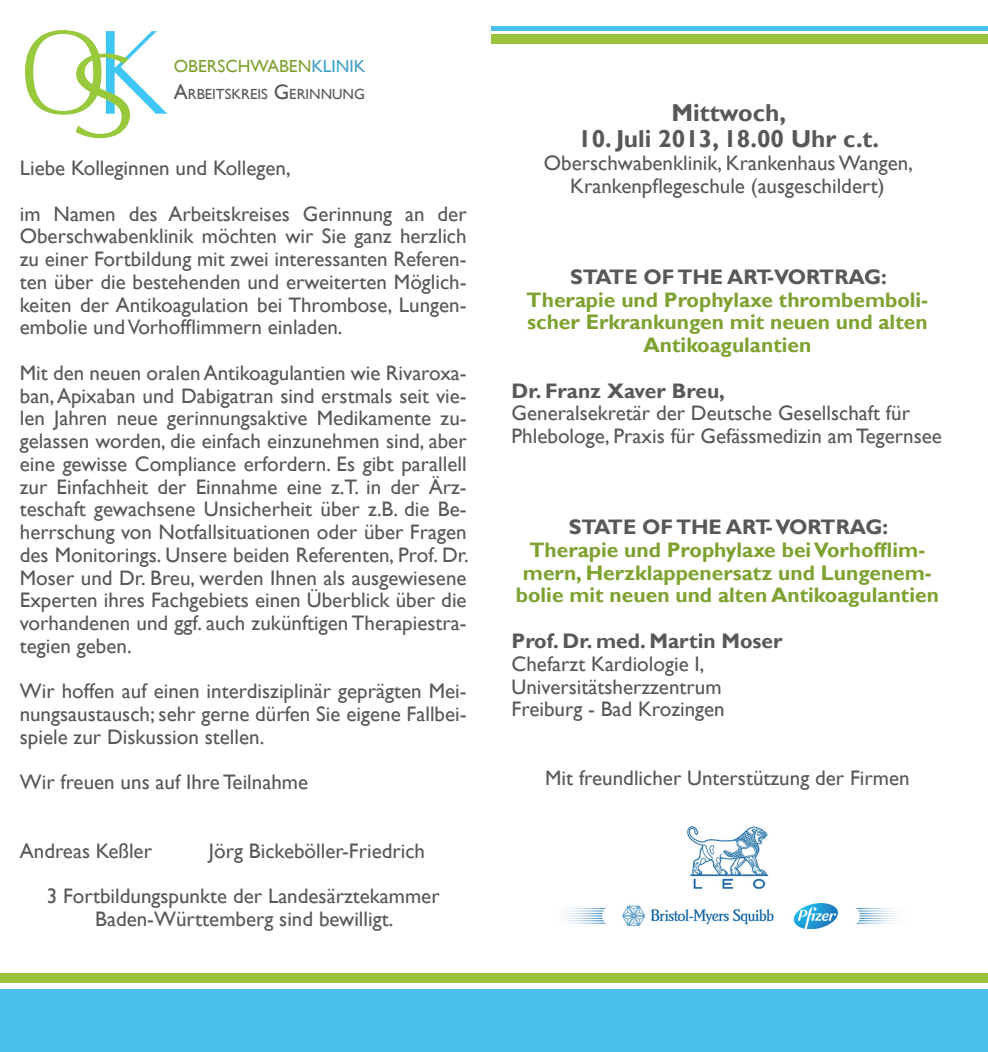
<style>
.page{position:relative;width:988px;height:1052px;background:#fff}
.page>*{position:absolute;margin:0;border:0;box-sizing:border-box;transform-origin:0 0}
.t1{font:700 24.5px "Gill Sans";color:#57585a}
.t2{font:21px/22.8px "Gill Sans";color:#57585a}
.t3{font:700 21px/22.8px "Gill Sans";color:#7ea230;text-align:center}
.t4{font:700 21px "Gill Sans";color:#57585a}
.t5{font:17.5px "Gill Sans";color:#7ea230}
.t6{font:14.7px "Gill Sans";color:#57585a}
.s1{color:#3ea0c7}
.s2{font-size:21px}
</style>
<div class="page">
<div style="left:491px;top:26px;width:496px;height:5px;background:#4abfee"></div>
<div style="left:0;top:972px;width:987px;height:10px;background:#9ac23b"></div>
<div style="left:491px;top:34px;width:496px;height:10px;background:#9ac23b"></div>
<div style="left:0;top:990px;width:987px;height:62px;background:#4abfee"></div>
<img style="left:25px;top:30px;width:143px;height:109px">
<img style="left:562px;top:903px;width:339px;height:26px">
<img style="left:687px;top:826px;width:81px;height:63px">
<p class="t5" style="left:174px;top:56px;width:193px">OBERSCHWABEN<span class="s1">KLINIK</span></p>
<p class="t6" style="left:174px;top:85px;width:191px"><span class="s2">A</span>RBEITSKREIS <span class="s2">G</span>ERINNUNG</p>
<p class="t2" style="left:20px;top:145px;width:448px;line-height:45.5px">Liebe Kolleginnen und Kollegen,<br>im Namen des Arbeitskreises Gerinnung an der</p>
<p class="t2" style="left:20px;top:225px;width:448px;text-align:justify">Oberschwabenklinik möchten wir Sie ganz herzlich zu einer Fortbildung mit zwei interessanten Referen&shy;ten über die bestehenden und erweiterten Möglich&shy;keiten der Antikoagulation bei Thrombose, Lungen&shy;embolie und Vorhofflimmern einladen.</p>
<p class="t2" style="left:20px;top:361px;width:450px;text-align:justify">Mit den neuen oralen Antikoagulantien wie Rivaroxa&shy;ban, Apixaban und Dabigatran sind erstmals seit vie&shy;len Jahren neue gerinnungsaktive Medikamente zu&shy;gelassen worden, die einfach einzunehmen sind, aber eine gewisse Compliance erfordern. Es gibt parallell zur Einfachheit der Einnahme eine z.T. in der Ärz&shy;teschaft gewachsene Unsicherheit über z.B. die Be&shy;herrschung von Notfallsituationen oder über Fragen des Monitorings. Unsere beiden Referenten, Prof. Dr.<br>Moser und Dr. Breu, werden Ihnen als ausgewiesene Experten ihres Fachgebiets einen Überblick über die vorhandenen und ggf. auch zukünftigen Therapiestra&shy;tegien geben.</p>
<p class="t2" style="left:20px;top:680px;width:448px;text-align:justify">Wir hoffen auf einen interdisziplinär geprägten Mei&shy;nungsaustausch; sehr gerne dürfen Sie eigene Fallbei&shy;spiele zur Diskussion stellen.</p>
<p class="t2" style="left:20px;top:771px;width:290px">Wir freuen uns auf Ihre Teilnahme</p>
<p class="t2" style="left:20px;top:839px;width:134px">Andreas Keßler</p>
<p class="t2" style="left:47px;top:827px;width:394px;line-height:45.5px;text-indent:162px">Jörg Bickeböller-Friedrich<br>3 Fortbildungspunkte der Landesärztekammer</p>
<p class="t2" style="left:95px;top:907px;width:299px">Baden-Württemberg sind bewilligt.</p>
<p class="t1" style="left:671px;top:99px;width:116px">Mittwoch,</p>
<p class="t1" style="left:578px;top:125px;width:302px">10. Juli 2013, 18.00 Uhr c.t.</p>
<p class="t2" style="left:543px;top:152px;width:370px;text-align:center">Oberschwabenklinik, Krankenhaus Wangen,<br>Krankenpflegeschule (ausgeschildert)</p>
<p class="t4" style="left:570px;top:265px;width:27px">State</p>
<p class="t4" style="left:643px;top:265px;width:178px">of the art-Vortra</p>
<p class="t4" style="left:863px;top:265px;width:24px">g:</p>
<p class="t3" style="left:526px;top:288px;width:403px">Therapie und Prophylaxe thrombemboli&shy;scher Erkrankungen mit neuen und alten<br>Antikoagulantien</p>
<p class="t4" style="left:511px;top:378px;width:215px">Dr. Franz Xaver Breu,</p>
<p class="t2" style="left:511px;top:402px;width:432px">Generalsekretär der Deutsche Gesellschaft für<br>Phlebologe, Praxis für Gefässmedizin am Tegernsee</p>
<p class="t4" style="left:568px;top:515px;width:27px">State</p>
<p class="t4" style="left:642px;top:515px;width:181px">of the art- Vortra</p>
<p class="t4" style="left:865px;top:515px;width:24px">g:</p>
<p class="t3" style="left:515px;top:538px;width:424px">Therapie und Prophylaxe bei Vorhofflim&shy;mern, Herzklappenersatz und Lungenem&shy;bolie mit neuen und alten Antikoagulantien</p>
<p class="t4" style="left:511px;top:629px;width:272px">Prof. Dr. med. Martin Moser</p>
<p class="t2" style="left:511px;top:652px;width:215px">Chefarzt Kardiologie I,<br>Universitätsherzzentrum<br>Freiburg - Bad Krozingen</p>
<p class="t2" style="left:545px;top:766px;width:366px">Mit freundlicher Unterstützung der Firmen</p>
</div>
